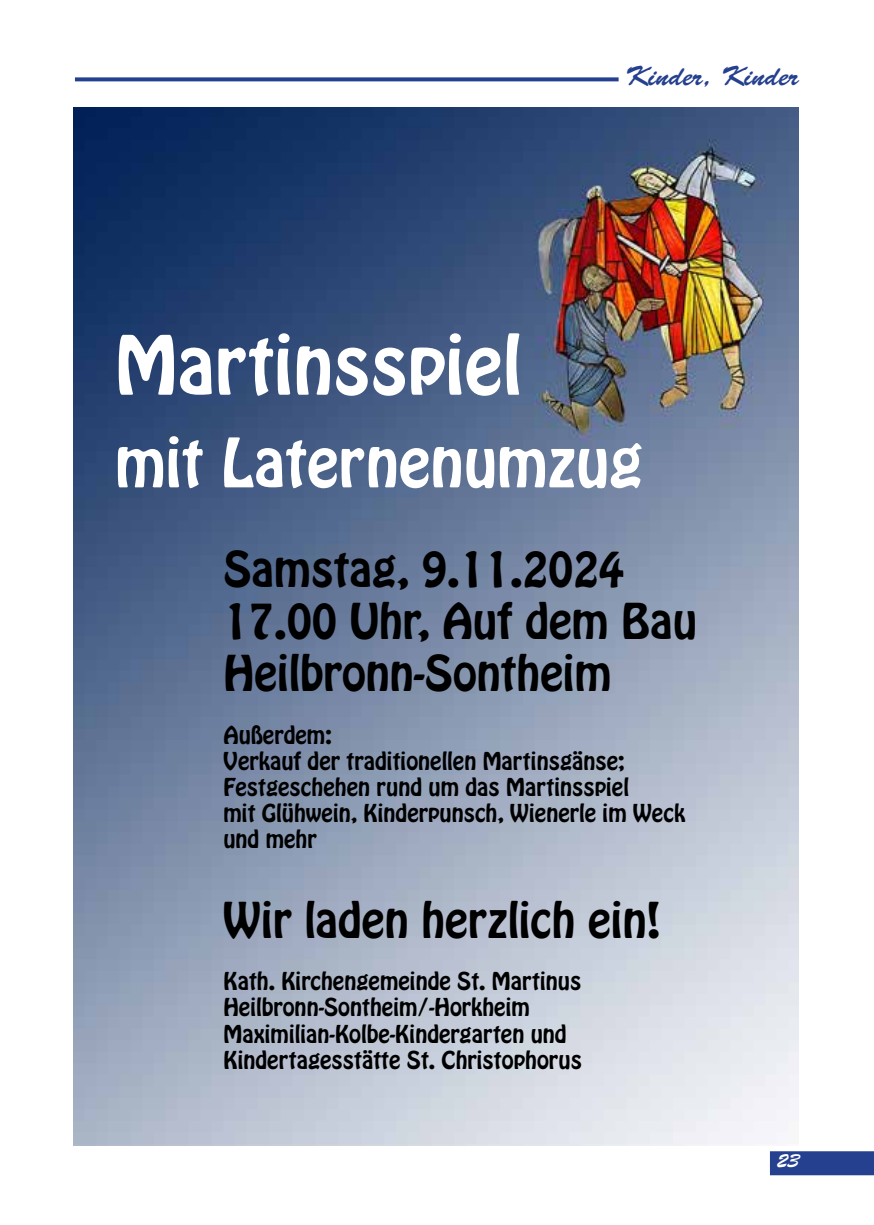
<style>
.page{position:relative;width:874px;height:1225px;background:#fff}
.page>*{position:absolute;margin:0;border:0;box-sizing:border-box;transform-origin:0 0}
.t1{font:72px "Hobo Std";color:#fff}
.t2{font:60px "Hobo Std";color:#fff}
.t3{font:43.6px/52.2px "Hobo Std";color:#000}
.t4{font:28px "Brush Script Std";color:#25408f}
.t5{font:21.8px/26.2px "Hobo Std";color:#000}
.t6{font:20px "Brush Script Std";color:#fff}
</style>
<div class="page">
<div style="left:769px;top:1151px;width:104px;height:24px;background:#25408f"></div>
<svg style="left:75px;top:77px;width:543px;height:4px;background:#3a5299"></svg>
<img style="left:74px;top:108px;width:724px;height:1037px">
<p class="t4" style="left:624px;top:60px;width:175px">Kinder, Kinder</p>
<h1 class="t1" style="left:115px;top:315px;width:407px">Martinsspiel</h1>
<h2 class="t2" style="left:115px;top:421px;width:528px">mit Laternenumzug</h2>
<h3 class="t3" style="left:223px;top:543px;width:475px">Samstag, 9.11.2024<br>17.00 Uhr, Auf dem Bau<br>Heilbronn-Sontheim</h3>
<p class="t5" style="left:223px;top:722px;width:463px">Außerdem:<br>Verkauf der traditionellen Martinsgänse;<br>Festgeschehen rund um das Martinsspiel<br>mit Glühwein, Kinderpunsch, Wienerle im Weck und mehr</p>
<h3 class="t3" style="left:223px;top:894px;width:439px">Wir laden herzlich ein!</h3>
<p class="t5" style="left:223px;top:968px;width:360px">Kath. Kirchengemeinde St. Martinus Heilbronn-Sontheim/-Horkheim Maximilian-Kolbe-Kindergarten und Kindertagesstätte St. Christophorus</p>
<p class="t6" style="left:776px;top:1149px;width:24px">23</p>
</div>
